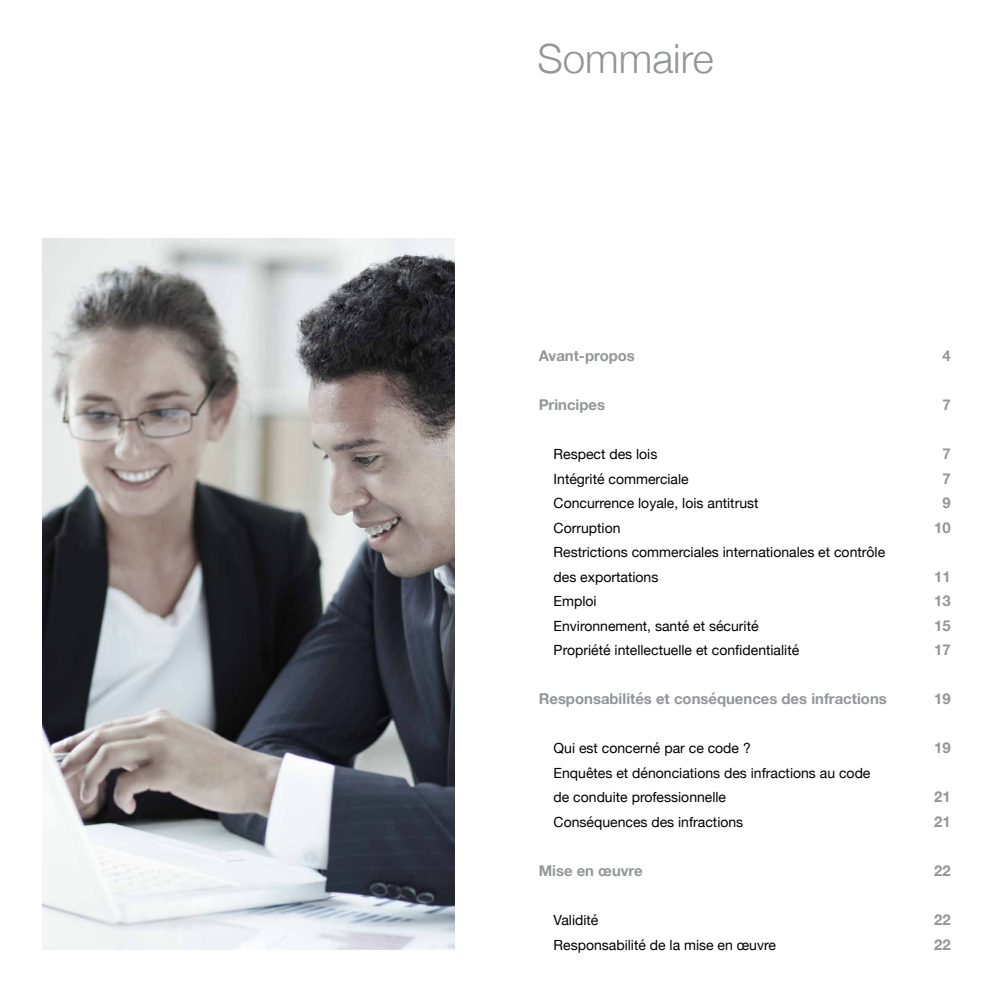
<style>
.page{position:relative;width:993px;height:993px;background:#fff}
.page>*{position:absolute;margin:0;border:0;box-sizing:border-box;transform-origin:0 0}
.t1{font:300 40.25px "Helvetica Neue";color:#939598}
.t2{font:700 14.88px "Helvetica Neue";color:#939598}
.t3{font:14px/24.5px "Helvetica Neue";color:#000}
</style>
<div class="page">
<img style="left:42px;top:238px;width:412px;height:711px">
<h1 class="t1" style="left:537px;top:26px;width:177px">Sommaire</h1>
<p class="t2" style="left:538px;top:344px;width:98px">Avant-propos</p>
<p class="t2" style="left:942px;top:344px;width:10px">4</p>
<p class="t2" style="left:538px;top:393px;width:68px">Principes</p>
<p class="t2" style="left:942px;top:393px;width:10px">7</p>
<p class="t3" style="left:553px;top:442px;width:105px">Respect des lois</p>
<p class="t2" style="left:942px;top:442px;width:10px">7</p>
<p class="t3" style="left:553px;top:467px;width:137px">Intégrité commerciale</p>
<p class="t2" style="left:942px;top:466px;width:10px">7</p>
<p class="t3" style="left:553px;top:491px;width:206px">Concurrence loyale, lois antitrust</p>
<p class="t2" style="left:942px;top:491px;width:10px">9</p>
<p class="t3" style="left:553px;top:516px;width:68px">Corruption</p>
<p class="t2" style="left:933px;top:515px;width:18px">10</p>
<p class="t3" style="left:553px;top:540px;width:333px">Restrictions commerciales internationales et contrôle des exportations</p>
<p class="t2" style="left:933px;top:564px;width:18px">11</p>
<p class="t3" style="left:553px;top:589px;width:45px">Emploi</p>
<p class="t2" style="left:933px;top:589px;width:18px">13</p>
<p class="t3" style="left:553px;top:614px;width:206px">Environnement, santé et sécurité</p>
<p class="t2" style="left:933px;top:613px;width:18px">15</p>
<p class="t3" style="left:553px;top:638px;width:247px">Propriété intellectuelle et confidentialité</p>
<p class="t2" style="left:933px;top:638px;width:18px">17</p>
<p class="t2" style="left:538px;top:687px;width:349px">Responsabilités et conséquences des infractions</p>
<p class="t2" style="left:933px;top:687px;width:18px">19</p>
<p class="t3" style="left:553px;top:736px;width:199px">Qui est concerné par ce code ?</p>
<p class="t2" style="left:933px;top:736px;width:18px">19</p>
<p class="t3" style="left:553px;top:761px;width:318px">Enquêtes et dénonciations des infractions au code de conduite professionnelle</p>
<p class="t2" style="left:933px;top:785px;width:18px">21</p>
<p class="t3" style="left:553px;top:810px;width:191px">Conséquences des infractions</p>
<p class="t2" style="left:933px;top:809px;width:18px">21</p>
<p class="t2" style="left:538px;top:858px;width:105px">Mise en œuvre</p>
<p class="t2" style="left:933px;top:858px;width:18px">22</p>
<p class="t3" style="left:553px;top:908px;width:46px">Validité</p>
<p class="t2" style="left:933px;top:907px;width:18px">22</p>
<p class="t3" style="left:553px;top:932px;width:224px">Responsabilité de la mise en œuvre</p>
<p class="t2" style="left:933px;top:932px;width:18px">22</p>
</div>
